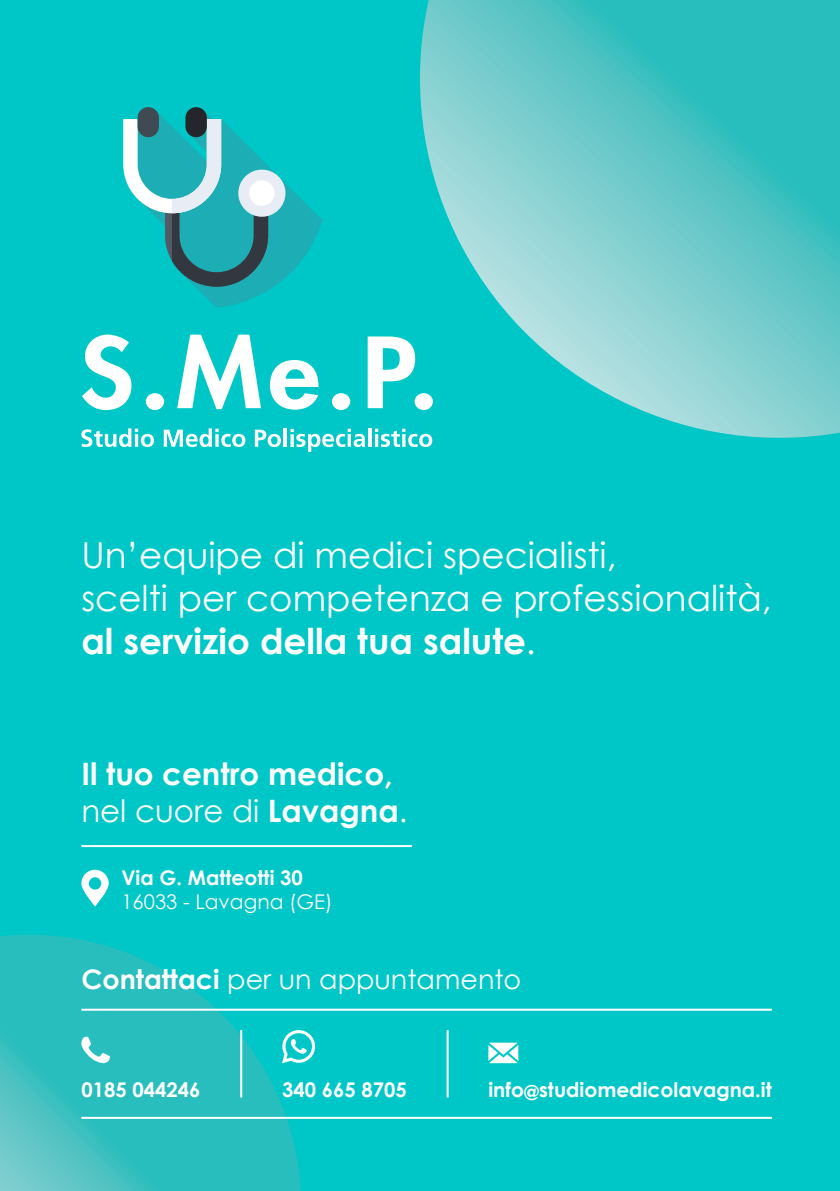
<style>
.page{position:relative;width:840px;height:1191px;background:#fff}
.page>*{position:absolute;margin:0;border:0;box-sizing:border-box;transform-origin:0 0}
.t1{font:35.8px "Century Gothic";color:#fff}
.t2{font:700 35.8px "Century Gothic";color:#fff}
.t3{font:700 30.8px "Century Gothic";color:#fff}
.t4{font:30.8px "Century Gothic";color:#fff}
.t5{font:27px "Century Gothic";color:#fff}
.t6{font:700 20.2px "Century Gothic";color:#fff}
.t7{font:20.2px "Century Gothic";color:#fff}
.s1{font-weight:400}
.s2{font-weight:700}
</style>
<div class="page">
<div style="left:0;top:0;width:839px;height:1191px;background:#00c7c7"></div>
<svg style="left:0;top:935px;width:301px;height:256px"></svg>
<hr style="left:81px;top:1008px;width:690px;height:2px;background:#fff">
<hr style="left:81px;top:1116px;width:690px;height:2px;background:#fff">
<svg style="left:81px;top:428px;width:73px;height:19px"></svg>
<svg style="left:164px;top:428px;width:81px;height:19px"></svg>
<svg style="left:255px;top:429px;width:26px;height:18px"></svg>
<hr style="left:283px;top:428px;width:4px;height:19px;background:#fff">
<hr style="left:368px;top:428px;width:3px;height:19px;background:#fff">
<svg style="left:375px;top:429px;width:56px;height:18px"></svg>
<svg style="left:290px;top:429px;width:75px;height:23px"></svg>
<svg style="left:82px;top:334px;width:49px;height:76px"></svg>
<div style="left:146px;top:393px;width:18px;height:17px;background:#fff;border-radius:50%"></div>
<svg style="left:177px;top:334px;width:84px;height:75px"></svg>
<svg style="left:270px;top:360px;width:48px;height:50px"></svg>
<div style="left:332px;top:393px;width:18px;height:17px;background:#fff;border-radius:50%"></div>
<svg style="left:367px;top:336px;width:25px;height:72px"></svg>
<svg style="left:123px;top:113px;width:199px;height:194px"></svg>
<div style="left:137px;top:107px;width:22px;height:30px;background:#404a52;border-radius:11px"></div>
<div style="left:185px;top:107px;width:22px;height:30px;background:#24262b;border-radius:11px"></div>
<svg style="left:488px;top:1042px;width:30px;height:21px"></svg>
<hr style="left:81px;top:845px;width:330px;height:2px;background:#fff">
<svg style="left:81px;top:869px;width:28px;height:37px"></svg>
<hr style="left:240px;top:1030px;width:2px;height:67px;background:#fff">
<hr style="left:446px;top:1030px;width:2px;height:67px;background:#fff">
<svg style="left:81px;top:1036px;width:29px;height:27px"></svg>
<svg style="left:282px;top:1030px;width:33px;height:33px"></svg>
<svg style="left:392px;top:0;width:447px;height:445px"></svg>
<p class="t1" style="left:81px;top:530px;width:536px">Un’equipe di medici specialisti,</p>
<p class="t1" style="left:81px;top:573px;width:691px">scelti per competenza e professionalità,</p>
<p class="t2" style="left:81px;top:613px;width:455px">al servizio della tua salute<span class="s1">.</span></p>
<p class="t3" style="left:81px;top:750px;width:313px">Il tuo centro medico,</p>
<p class="t4" style="left:81px;top:789px;width:327px">nel cuore di <span class="s2">Lavagna</span>.</p>
<p class="t6" style="left:121px;top:862px;width:183px">Via G. Matteotti 30</p>
<p class="t7" style="left:121px;top:887px;width:212px">16033 - Lavagna (GE)</p>
<p class="t5" style="left:81px;top:960px;width:441px"><span class="s2">Contattaci</span> per un appuntamento</p>
<p class="t6" style="left:81px;top:1074px;width:120px">0185 044246</p>
<p class="t6" style="left:282px;top:1074px;width:126px">340 665 8705</p>
<p class="t6" style="left:488px;top:1074px;width:285px">info@studiomedicolavagna.it</p>
</div>
